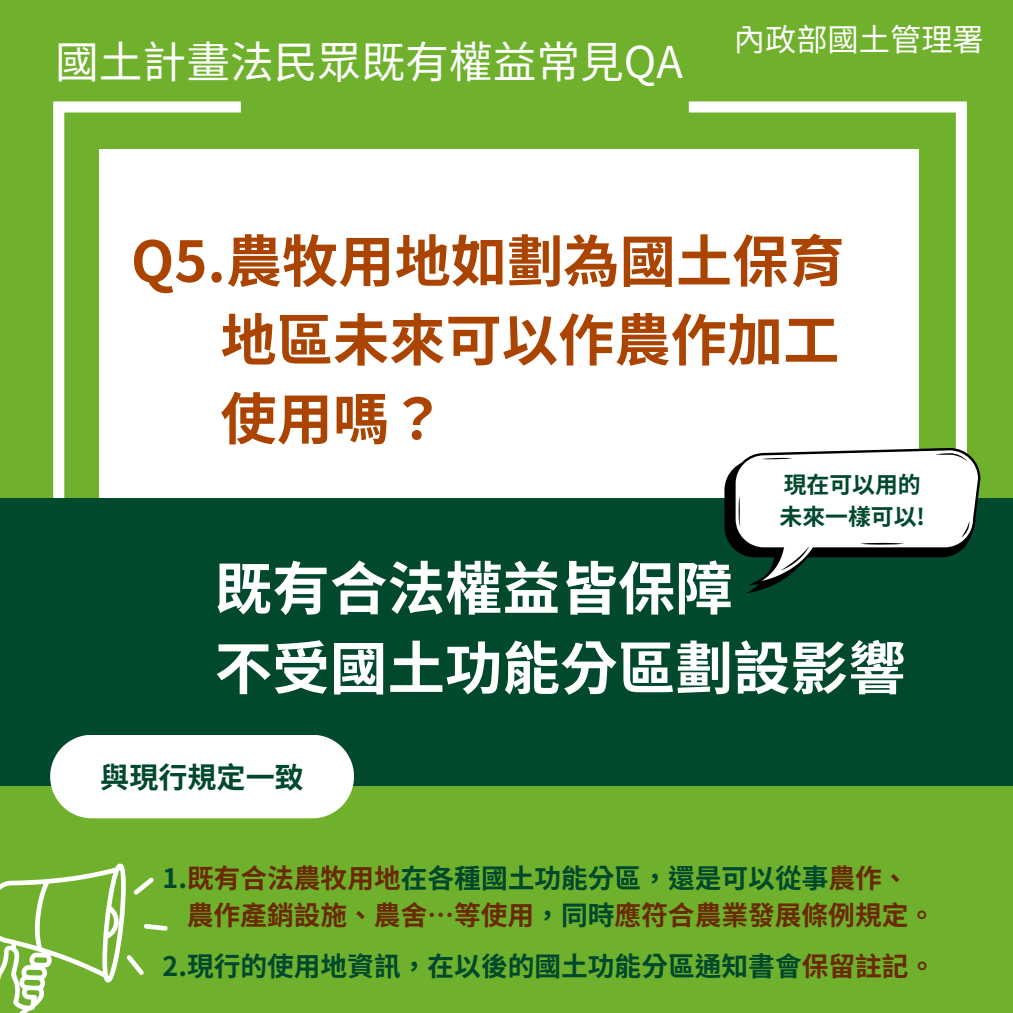
<style>
.page{position:relative;width:1013px;height:1013px;background:#fff}
.page>*{position:absolute;margin:0;border:0;box-sizing:border-box;transform-origin:0 0}
.t1{font:700 57.62px/79.8px "Noto Sans TC";color:#fff}
.t2{font:700 56.25px/78.8px "Noto Sans TC";color:#a40}
.t3{font:43.75px "Noto Sans TC";color:#fff}
.t4{font:31.25px "Noto Sans TC";color:#fff}
.t5{font:700 29.12px "Noto Sans TC";color:#00492c}
.t6{font:700 26.75px/37.2px "Noto Sans TC";color:#692a00}
.t7{font:700 26.75px "Noto Sans TC";color:#00492c}
.t8{font:700 22.88px "Noto Sans TC";color:#00492c}
.s1{color:#00492c}
.s2{color:#692a00}
</style>
<div class="page">
<div style="left:0;top:0;width:1012px;height:1012px;background:#6fb12c"></div>
<svg style="left:53px;top:101px;width:188px;height:397px"></svg>
<svg style="left:688px;top:101px;width:278px;height:347px"></svg>
<div style="left:99px;top:149px;width:820px;height:410px;background:#fff"></div>
<div style="left:0;top:498px;width:1012px;height:288px;background:#00492c"></div>
<svg style="left:724px;top:448px;width:256px;height:145px"></svg>
<svg style="left:0;top:863px;width:168px;height:149px"></svg>
<div style="left:50px;top:735px;width:304px;height:83px;background:#fff"></div>
<p class="t3" style="left:55px;top:27px;width:629px">國土計畫法民眾既有權益常見QA</p>
<p class="t4" style="left:733px;top:15px;width:251px">內政部國土管理署</p>
<h1 class="t2" style="left:220px;top:218px;width:626px;text-indent:-89px">Q5.農牧用地如劃為國土保育地區未來可以作農作加工使用嗎？</h1>
<h3 class="t8" style="left:783px;top:467px;width:139px">現在可以用的</h3>
<p class="t8" style="left:779px;top:499px;width:147px">未來一樣可以!</p>
<h5 class="t1" style="left:215px;top:544px;width:692px">既有合法權益皆保障<br>不受國土功能分區劃設影響</h5>
<p class="t5" style="left:100px;top:753px;width:205px">與現行規定一致</p>
<h2 class="t6" style="left:187px;top:857px;width:750px;text-indent:-24px"><span class="s1">1.</span>既有合法農牧用地<span class="s1">在各種國土功能分區，還是可以從事</span>農作、農作產銷設施、農舍…等使用<span class="s1">，同時</span>應符合農業發展條例規定。</h2>
<h4 class="t7" style="left:163px;top:944px;width:774px">2.現行的使用地資訊，在以後的國土功能分區通知書會<span class="s2">保留註記。</span></h4>
</div>
